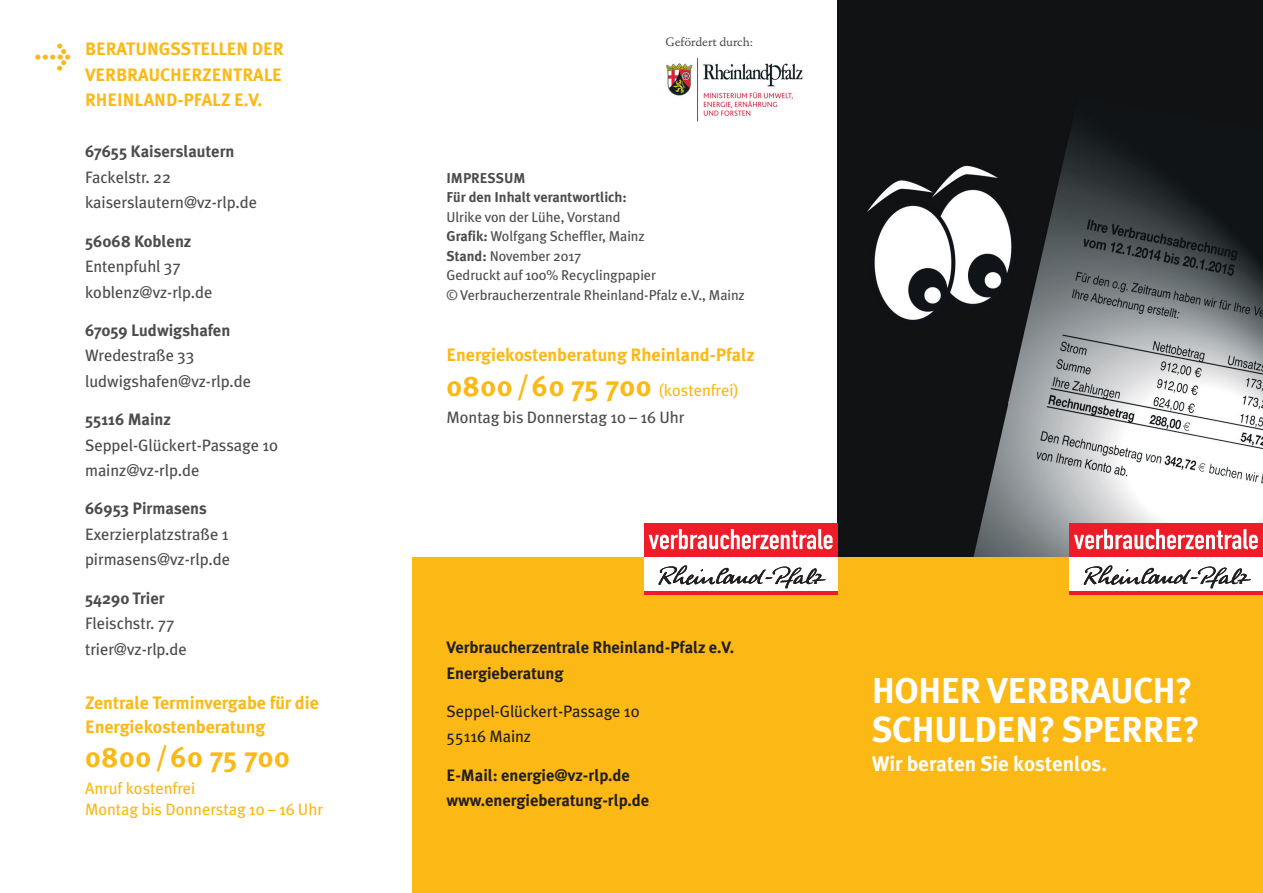
<style>
.page{position:relative;width:1263px;height:893px;background:#fff}
.page>*{position:absolute;margin:0;border:0;box-sizing:border-box;transform-origin:0 0}
.t1{font:700 36px/39px "Meta Plus";letter-spacing:-.015em;color:#fff}
.t2{font:700 28.5px "Meta Plus";letter-spacing:.025em;color:#fcb814}
.t3{font:700 21px "Meta Plus";color:#fff}
.t4{font:700 18px/25.5px "Meta Plus";color:#fcb814;text-align:justify}
.t5{font:16.5px/25.5px "Meta Plus";letter-spacing:-.005em;color:#4b4c4d}
.t6{font:700 16.5px/25.5px "Meta Plus";letter-spacing:-.005em;color:#231f20}
.t7{font:700 16.5px "Meta Plus";color:#4b4c4d}
.t8{font:16.5px/21px "Meta Plus";letter-spacing:-.005em;color:#fcb814}
.t9{font:16.5px/25.5px "Meta Plus";letter-spacing:-.005em;color:#231f20}
.t10{font:14.25px/19.5px "Meta Plus";letter-spacing:-.005em;color:#4b4c4d}
.t11{font:700 14.25px/19.5px "Meta Plus";color:#4b4c4d}
.t12{font:500 12px "Stempel Schneidler";letter-spacing:-.01em;color:#4b4c4d}
.s1{font-size:30px}
.s2{font-weight:700}
.s3{font-weight:400;font-size:16.5px}
</style>
<div class="page">
<div style="left:412px;top:557px;width:426px;height:336px;background:#fcb814"></div>
<img style="left:838px;top:0;width:425px;height:557px">
<div style="left:838px;top:557px;width:425px;height:336px;background:#fcb814"></div>
<div style="left:1069px;top:523px;width:194px;height:34px;background:#ee1c28"></div>
<svg style="left:1074px;top:529px;width:184px;height:20px"></svg>
<div style="left:1069px;top:557px;width:194px;height:34px;background:#fff"></div>
<hr style="left:1069px;top:591px;width:194px;height:4px;background:#ee1c28">
<svg style="left:1084px;top:565px;width:167px;height:23px"></svg>
<div style="left:644px;top:523px;width:194px;height:34px;background:#ee1c28"></div>
<svg style="left:649px;top:529px;width:183px;height:20px"></svg>
<div style="left:644px;top:557px;width:194px;height:34px;background:#fff"></div>
<hr style="left:644px;top:591px;width:194px;height:4px;background:#ee1c28">
<svg style="left:658px;top:565px;width:168px;height:23px"></svg>
<img style="left:666px;top:58px;width:137px;height:64px">
<p class="t4" style="left:85px;top:38px;width:200px;text-indent:-51px"><span class="s1">&gt;</span> BERATUNGSSTELLEN DER VERBRAUCHERZENTRALE RHEINLAND-PFALZ E.V.</p>
<p class="t7" style="left:85px;top:145px;width:151px">67655 Kaiserslautern</p>
<p class="t5" style="left:85px;top:166px;width:174px">Fackelstr. 22 kaiserslautern@vz-rlp.de</p>
<p class="t7" style="left:85px;top:234px;width:108px">56068 Koblenz</p>
<p class="t5" style="left:85px;top:255px;width:129px">Entenpfuhl 37 koblenz@vz-rlp.de</p>
<p class="t7" style="left:85px;top:324px;width:147px">67059 Ludwigshafen</p>
<p class="t5" style="left:85px;top:344px;width:168px">Wredestraße 33 ludwigshafen@vz-rlp.de</p>
<p class="t7" style="left:85px;top:413px;width:88px">55116 Mainz</p>
<p class="t5" style="left:85px;top:433px;width:195px">Seppel-Glückert-Passage 10 mainz@vz-rlp.de</p>
<p class="t7" style="left:85px;top:502px;width:123px">66953 Pirmasens</p>
<p class="t5" style="left:85px;top:523px;width:147px">Exerzierplatzstraße 1 pirmasens@vz-rlp.de</p>
<p class="t7" style="left:85px;top:591px;width:81px">54290 Trier</p>
<p class="t5" style="left:85px;top:612px;width:103px">Fleischstr. 77 trier@vz-rlp.de</p>
<p class="t4" style="left:85px;top:692px;width:235px;line-height:24px">Zentrale Terminvergabe für die<br>Energiekosten beratung</p>
<h2 class="t2" style="left:85px;top:746px;width:206px">0800/60 75 700</h2>
<p class="t8" style="left:85px;top:779px;width:239px">Anruf kostenfrei<br>Montag bis Donnerstag 10 – 16 Uhr</p>
<p class="t12" style="left:665px;top:37px;width:89px">Gefördert durch:</p>
<p class="t11" style="left:446px;top:169px;width:182px">IMPRESSUM<br>Für den Inhalt verantwortlich:</p>
<p class="t10" style="left:446px;top:208px;width:300px">Ulrike von der Lühe, Vorstand<br><span class="s2">Grafik:</span> Wolfgang Scheffler, Mainz<br><span class="s2">Stand:</span> November 2017<br>Gedruckt auf 100% Recyclingpapier<br>© Verbraucherzentrale Rheinland-Pfalz e.V., Mainz</p>
<p class="t4" style="left:446px;top:344px;width:310px">Energiekostenberatung Rheinland-Pfalz</p>
<h2 class="t2" style="left:446px;top:375px;width:294px">0800 /60 75 700 <span class="s3">(kostenfrei)</span></h2>
<p class="t5" style="left:446px;top:406px;width:239px">Montag bis Donnerstag 10 – 16 Uhr</p>
<p class="t6" style="left:446px;top:636px;width:289px">Verbraucherzentrale Rheinland-Pfalz e.V.<br>Energieberatung</p>
<p class="t9" style="left:446px;top:700px;width:195px">Seppel-Glückert-Passage 10<br>55116 Mainz</p>
<p class="t6" style="left:446px;top:763px;width:204px">E-Mail: energie@vz-rlp.de www.energieberatung-rlp.de</p>
<h1 class="t1" style="left:872px;top:674px;width:330px">HOHER VERBRAUCH?<br>SCHULDEN? SPERRE?</h1>
<p class="t3" style="left:872px;top:755px;width:237px">Wir beraten Sie kostenlos.</p>
</div>
